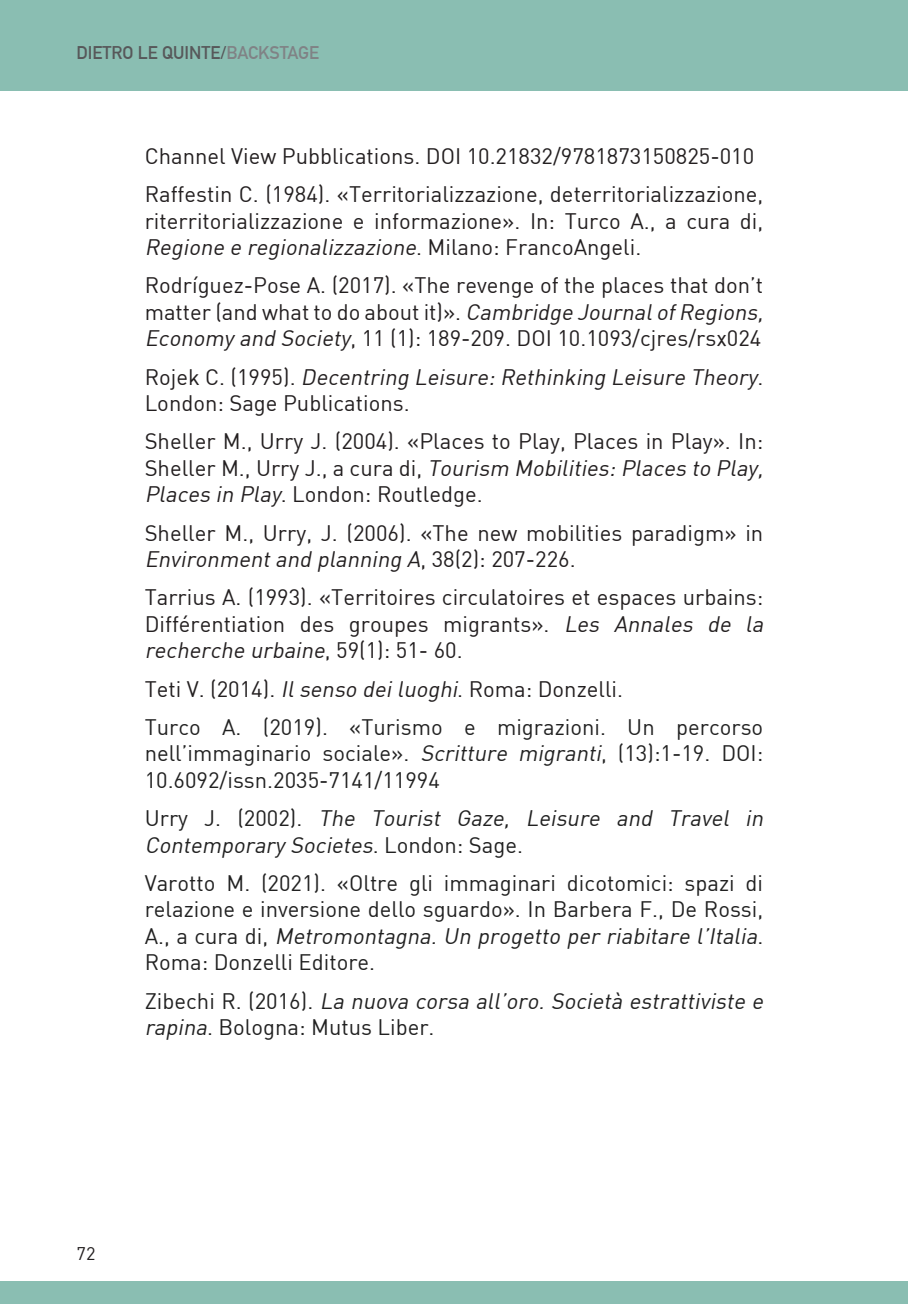
<style>
.page{position:relative;width:908px;height:1304px;background:#fff}
.page>*{position:absolute;margin:0;border:0;box-sizing:border-box;transform-origin:0 0}
.t1{font:22px/26.4px "DIN";color:#231f20}
.t2{font:22px/26.4px "DIN";color:#212121;text-align:justify}
.t3{font:italic 22px/26.4px "DIN";color:#212121}
.t4{font:22px/26.4px "DIN";color:#222;text-align:justify}
.t5{font:italic 22px/26.4px "DIN";color:#231f20}
.t6{font:700 18px "DIN Alternate";color:#57585a}
.t7{font:18px "DIN";color:#231f20}
.s1{color:#808285}
.s2{font-style:italic}
.s3{font-style:normal}
.s4{color:#212121}
</style>
<div class="page">
<div style="left:0;top:0;width:907px;height:90px;background:#8abeb2"></div>
<div style="left:0;top:1281px;width:907px;height:23px;background:#8abeb2"></div>
<p class="t6" style="left:77px;top:39px;width:244px">DIETRO LE QUINTE/<span class="s1">BACKSTAGE</span></p>
<p class="t1" style="left:145px;top:142px;width:610px">Channel View Pubblications. DOI 10.21832/9781873150825-010</p>
<p class="t1" style="left:145px;top:181px;width:619px;text-align:justify">Raffestin C. (1984). «Territorializzazione, deterritorializzazione, riterritorializzazione e informazione». In: Turco A., a cura di, <span class="s2">Regione e regionalizzazione</span>. M i la n o : F ra n c oA n g e l i .</p>
<p class="t1" style="left:145px;top:272px;width:624px">Rodríguez-Pose A. (2017). «The revenge of the places that don’t m a tte r (a n d wh a t to d o a b o u t i t) » . <span class="s2">Cambridge JournalofRegions,<br>Economy and Society</span>, 11 (1): 189-209. DOI 10.1093/cjres/rsx024</p>
<p class="t5" style="left:145px;top:363px;width:619px"><span class="s3">R oj e k C . ( 1 9 9 5 ) .</span> Decentring Leisure:Rethinking Leisure Theory<span class="s3">.<br>London: Sage Publications.</span></p>
<p class="t1" style="left:145px;top:428px;width:624px">Sheller M., Urry J. (2004). «Places to Play, Places in Play». In:<br>S h e l l e r M . , U r ry J . , a c u ra d i , <span class="s2">Tourism Mobilities:Places to Play,<br>Places in Play</span>. London: Routledge.</p>
<p class="t1" style="left:145px;top:519px;width:619px">Sheller M., Urry, J. (2006). «The new mobilities paradigm» in<br><span class="s2">Environmentand planning A</span>, 38 ( 2 ) : 2 0 7 - 2 2 6 .</p>
<p class="t1" style="left:145px;top:584px;width:624px">Tarrius A. (1993). «Territoires circulatoires et espaces urbains:<br>Différentiation des groupes migrants». <span class="s2">Les Annales de la recherche urbaine</span>, 5 9 ( 1 ) : 5 1 - 6 0 .</p>
<p class="t1" style="left:145px;top:675px;width:479px">Teti V. (2014). <span class="s2">Ilsenso deiluoghi</span>. Roma: Donzelli.</p>
<p class="t4" style="left:145px;top:713px;width:620px">Turco A. (2019). «Turismo e migrazioni. Un percorso nell’immaginario sociale». <span class="s2">Scritture migranti</span>, (13):1-19. <span class="s4">DOI:<br>10.6092/issn.2035-7141/11994</span></p>
<p class="t3" style="left:145px;top:805px;width:624px"><span class="s3">U r ry J . ( 2 0 0 2 ) .</span> The Tourist Gaze, Leisure and Travel in<br>Contemporary Societes<span class="s3">. L o n d o n : S a g e .</span></p>
<p class="t2" style="left:145px;top:869px;width:619px">Varotto M. (2021). «Oltre gli immaginari dicotomici: spazi di relazione e inversione dello sguardo». In Barbera F., De Rossi, A . , a c u ra d i , <span class="s2">Metromontagna. Un progetto per riabitare l’Italia</span>.<br>Roma: Donzelli Editore.</p>
<p class="t3" style="left:145px;top:987px;width:624px"><span class="s3">Z i b e c h i R . ( 2 0 1 6 ) .</span> La nuova corsa all’oro. Società estrattiviste e rapina<span class="s3">. Bologna: Mutus Liber.</span></p>
<p class="t7" style="left:77px;top:1242px;width:20px">72</p>
</div>
